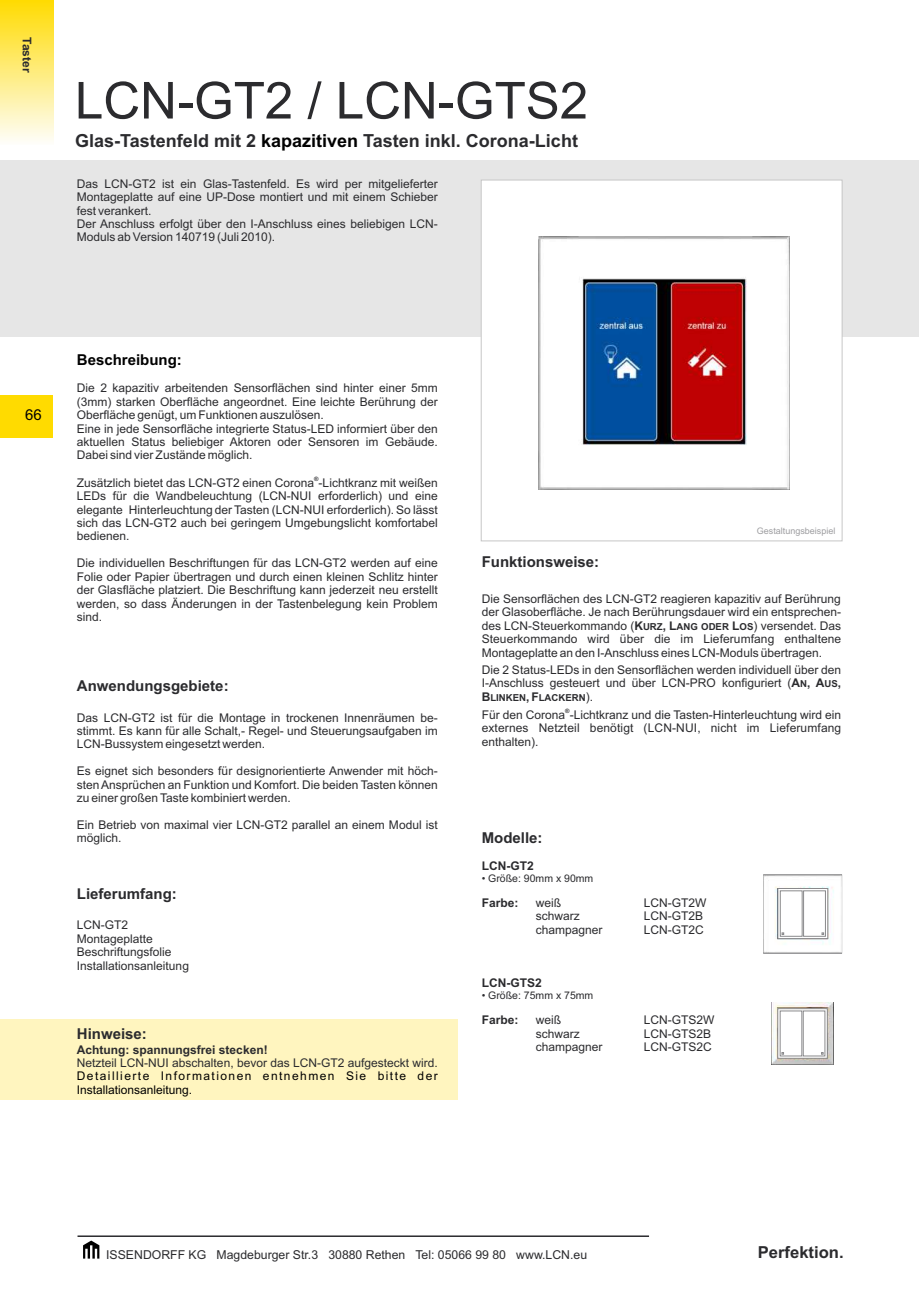
<style>
.page{position:relative;width:919px;height:1289px;background:#fff}
.page>*{position:absolute;margin:0;border:0;box-sizing:border-box;transform-origin:0 0}
.t1{font:51px "Arial";color:#2b2b2e}
.t2{font:700 18px "Arial";color:#2b2b2e}
.t3{font:700 16.5px "Arial";color:#2b2b2e}
.t4{font:700 15px "Arial";color:#2b2b2e}
.t5{font:700 15px "Arial";color:#000}
.t6{font:15px "Arial";color:#000}
.t7{font:12.3px "Arial";color:#2b2b2e}
.t8{font:12px/13.4px "Arial";color:#2b2b2e;text-align:justify}
.t9{font:12px/13.4px "Arial";letter-spacing:.12em;color:#000}
.t10{font:700 12px "Arial";color:#2b2b2e}
.t11{font:10.5px "Arial";color:#2b2b2e}
.t12{font:700 9.6px "Arial";color:#2b2b2e}
.t13{font:9px "Arial";color:#9e9ea1}
.t14{font:700 6px "Arial";color:#2b2b2e}
.s1{color:#000}
.s2{font-weight:700}
.s3{font-weight:700;font-size:9.6px}
.s4{font-size:12px}
.s5{font-weight:400;font-size:12px}
</style>
<div class="page">
<div style="left:0;top:1019px;width:457px;height:80px;background:#fff5bf"></div>
<div style="left:0;top:394px;width:52px;height:43px;background:#ffdb00"></div>
<svg style="left:83px;top:1240px;width:16px;height:18px"></svg>
<hr style="left:77px;top:1235px;width:572px;height:1px;background:#2b2b2e">
<div style="left:0;top:160px;width:918px;height:177px;background:#e6e6e6"></div>
<div style="left:0;top:0;width:53px;height:145px;background:linear-gradient(to bottom,#ffdb01,#fefefb)"></div>
<div style="left:481px;top:180px;width:361px;height:361px;background:#fff"></div>
<img style="left:538px;top:236px;width:251px;height:253px">
<div style="left:481px;top:180px;width:361px;height:361px;border:1px solid #c7c7c7"></div>
<svg style="left:771px;top:1002px;width:62px;height:62px"></svg>
<div style="left:780px;top:1010px;width:22px;height:46px;border:1px solid #8a8a8c"></div>
<div style="left:803px;top:1010px;width:22px;height:46px;border:1px solid #8a8a8c"></div>
<svg style="left:763px;top:874px;width:79px;height:79px"></svg>
<div style="left:780px;top:890px;width:22px;height:46px;border:1px solid #8a8a8c"></div>
<div style="left:803px;top:890px;width:22px;height:46px;border:1px solid #8a8a8c"></div>
<p class="t10" style="left:32px;top:37px;width:37px;rotate:90deg">Taster</p>
<h1 class="t1" style="left:75px;top:81px;width:514px">LCN-GT2 / LCN-GTS2</h1>
<h2 class="t2" style="left:75px;top:134px;width:504px">Glas-Tastenfeld mit 2 <span class="s1">kapazitiven</span> Tasten inkl. Corona-Licht</h2>
<p class="t8" style="left:77px;top:178px;width:362px;text-align:left">Das LCN-GT2 ist ein Glas-Tastenfeld. Es wird per mitgelieferter Montageplatte auf eine UP-Dose montiert und mit einem Schieber fest verankert.<br>Der Anschluss erfolgt über den I-Anschluss eines beliebigen LCN-Moduls ab Version 140719 (Juli 2010).</p>
<p class="t6" style="left:25px;top:409px;width:18px">66</p>
<p class="t5" style="left:77px;top:354px;width:107px">Beschreibung:</p>
<p class="t8" style="left:77px;top:382px;width:362px;text-align:left">Die 2 kapazitiv arbeitenden Sensorflächen sind hinter einer 5mm (3mm) starken Oberfläche angeordnet. Eine leichte Berührung der Oberfläche genügt, um Funktionen auszulösen.<br>Eine in jede Sensorfläche integrierte Status-LED informiert über den aktuellen Status beliebiger Aktoren oder Sensoren im Gebäude.<br>Dabei sind vier Zustände möglich.</p>
<p class="t14" style="left:314px;top:476px;width:6px">®</p>
<p class="t8" style="left:77px;top:477px;width:362px">Zusätzlich bietet das LCN-GT2 einen Corona -Lichtkranz mit weißen LEDs für die Wandbeleuchtung (LCN-NUI erforderlich) und eine elegante Hinterleuchtung der Tasten (LCN-NUI erforderlich). So lässt sich das LCN-GT2 auch bei geringem Umgebungslicht komfortabel bedienen.</p>
<p class="t8" style="left:77px;top:557px;width:362px">Die individuellen Beschriftungen für das LCN-GT2 werden auf eine Folie oder Papier übertragen und durch einen kleinen Schlitz hinter der Glasfläche platziert. Die Beschriftung kann jederzeit neu erstellt werden, so dass Änderungen in der Tastenbelegung kein Problem sind.</p>
<p class="t4" style="left:77px;top:679px;width:153px">Anwendungsgebiete:</p>
<p class="t8" style="left:77px;top:711px;width:362px">Das LCN-GT2 ist für die Montage in trockenen Innenräumen be&shy;stimmt. Es kann für alle Schalt,- Regel- und Steuerungsaufgaben im LCN-Bussystem eingesetzt werden.</p>
<p class="t8" style="left:77px;top:765px;width:362px">Es eignet sich besonders für designorientierte Anwender mit höch&shy;sten Ansprüchen an Funktion und Komfort. Die beiden Tasten können zu einer großen Taste kombiniert werden.</p>
<p class="t8" style="left:77px;top:819px;width:362px">Ein Betrieb von maximal vier LCN-GT2 parallel an einem Modul ist möglich.</p>
<p class="t4" style="left:77px;top:887px;width:102px">Lieferumfang:</p>
<p class="t8" style="left:77px;top:919px;width:114px;text-align:left">LCN-GT2<br>Montageplatte<br>Beschriftungsfolie<br>Installationsanleitung</p>
<p class="t4" style="left:77px;top:1028px;width:72px">Hinweise:</p>
<p class="t10" style="left:77px;top:1044px;width:192px">Achtung: spannungsfrei stecken!</p>
<p class="t8" style="left:77px;top:1057px;width:362px">Netzteil LCN-NUI abschalten, bevor das LCN-GT2 aufgesteckt wird.</p>
<p class="t9" style="left:77px;top:1070px;width:362px">Detaillierte Informationen entnehmen Sie bitte der<br>Installationsanleitung.</p>
<p class="t13" style="left:756px;top:527px;width:80px">Gestaltungsbeispiel</p>
<p class="t4" style="left:481px;top:556px;width:119px">Funktionsweise:</p>
<p class="t8" style="left:481px;top:593px;width:361px">Die Sensorflächen des LCN-GT2 reagieren kapazitiv auf Berührung der Glasoberfläche. Je nach Berührungsdauer wird ein entsprechen&shy;des LCN-Steuerkommando (<span class="s2">K</span><span class="s3">URZ</span><span class="s2">, L</span><span class="s3">ANG ODER</span> <span class="s2">L</span><span class="s3">OS</span>) versendet. Das Steuerkommando wird über die im Lieferumfang enthaltene Montageplatte an den I-Anschluss eines LCN-Moduls übertragen.</p>
<p class="t8" style="left:481px;top:664px;width:361px">Die 2 Status-LEDs in den Sensorflächen werden individuell über den<br>I-Anschluss gesteuert und über LCN-PRO konfiguriert (<span class="s2">A</span><span class="s3">N</span><span class="s2">, A</span><span class="s3">US</span><span class="s2">,</span></p>
<p class="t12" style="left:481px;top:694px;width:113px"><span class="s4">B</span>LINKEN<span class="s4">, F</span>LACKERN<span class="s5">).</span></p>
<p class="t14" style="left:565px;top:708px;width:6px">®</p>
<p class="t8" style="left:481px;top:709px;width:361px">Für den Corona -Lichtkranz und die Tasten-Hinterleuchtung wird ein externes Netzteil benötigt (LCN-NUI, nicht im Lieferumfang enthalten).</p>
<p class="t4" style="left:481px;top:831px;width:62px">Modelle:</p>
<p class="t10" style="left:481px;top:861px;width:53px">LCN-GT2</p>
<p class="t11" style="left:481px;top:874px;width:113px">• Größe: 90mm x 90mm</p>
<p class="t10" style="left:481px;top:898px;width:38px">Farbe:</p>
<p class="t8" style="left:535px;top:897px;width:27px">weiß</p>
<p class="t8" style="left:643px;top:897px;width:64px">LCN-GT2W</p>
<p class="t8" style="left:535px;top:910px;width:46px">schwarz</p>
<p class="t8" style="left:643px;top:910px;width:61px">LCN-GT2B</p>
<p class="t8" style="left:535px;top:923px;width:68px">champagner</p>
<p class="t8" style="left:643px;top:923px;width:61px">LCN-GT2C</p>
<p class="t10" style="left:481px;top:978px;width:61px">LCN-GTS2</p>
<p class="t11" style="left:481px;top:991px;width:113px">• Größe: 75mm x 75mm</p>
<p class="t10" style="left:481px;top:1015px;width:38px">Farbe:</p>
<p class="t8" style="left:535px;top:1014px;width:27px">weiß</p>
<p class="t8" style="left:643px;top:1014px;width:72px">LCN-GTS2W</p>
<p class="t8" style="left:535px;top:1027px;width:46px">schwarz</p>
<p class="t8" style="left:643px;top:1027px;width:69px">LCN-GTS2B</p>
<p class="t8" style="left:535px;top:1041px;width:68px">champagner</p>
<p class="t8" style="left:643px;top:1041px;width:70px">LCN-GTS2C</p>
<p class="t7" style="left:106px;top:1249px;width:482px">ISSENDORFF KG Magdeburger Str.3 30880 Rethen Tel: 05066 99 80 www.LCN.eu</p>
<h3 class="t3" style="left:757px;top:1246px;width:87px">Perfektion.</h3>
</div>
